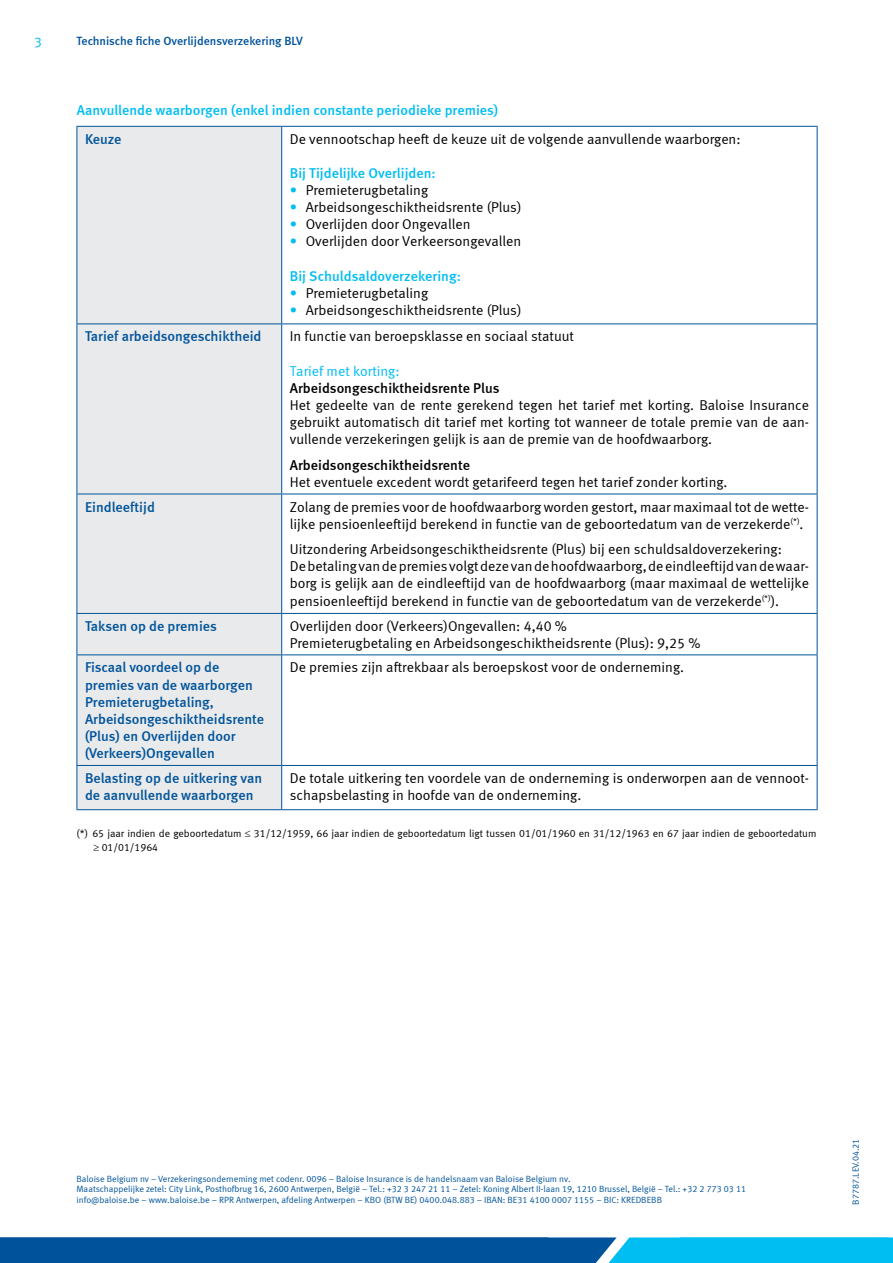
<style>
.page{position:relative;width:893px;height:1263px;background:#fff}
.page>*{position:absolute;margin:0;border:0;box-sizing:border-box;transform-origin:0 0}
.t1{font:14.25px/17.1px "Meta Normal LF";color:#000}
.t2{font:14.25px/17.1px "Meta Medium LF";color:#00539b}
.t3{font:14.25px "Meta Medium LF";color:#00bdf2}
.t4{font:14.25px "Meta Medium LF";color:#000}
.t5{font:14.25px "Meta Normal LF";color:#00bdf2}
.t6{font:12px "Meta Medium LF";color:#00539b}
.t7{font:10.5px/13.5px "Meta Normal LF";color:#000}
.t8{font:9px/10.8px "Meta Normal LF";color:#00539b}
.s1{color:#00bdf2}
</style>
<div class="page">
<div style="left:78px;top:127px;width:203px;height:682px;background:#e9eaeb"></div>
<hr style="left:282px;top:126px;width:535px;height:1px;background:#00539b">
<hr style="left:817px;top:127px;width:1px;height:196px;background:#00539b">
<hr style="left:282px;top:323px;width:535px;height:1px;background:#00539b">
<hr style="left:817px;top:324px;width:1px;height:170px;background:#00539b">
<hr style="left:282px;top:494px;width:535px;height:1px;background:#00539b">
<hr style="left:817px;top:494px;width:1px;height:119px;background:#00539b">
<hr style="left:282px;top:613px;width:535px;height:1px;background:#00539b">
<hr style="left:817px;top:614px;width:1px;height:40px;background:#00539b">
<hr style="left:282px;top:654px;width:535px;height:1px;background:#00539b">
<hr style="left:817px;top:655px;width:1px;height:110px;background:#00539b">
<hr style="left:282px;top:765px;width:535px;height:1px;background:#00539b">
<hr style="left:817px;top:766px;width:1px;height:43px;background:#00539b">
<hr style="left:282px;top:809px;width:535px;height:1px;background:#00539b">
<hr style="left:77px;top:126px;width:205px;height:1px;background:#00539b">
<hr style="left:77px;top:127px;width:1px;height:196px;background:#00539b">
<hr style="left:281px;top:127px;width:1px;height:196px;background:#00539b">
<hr style="left:77px;top:323px;width:205px;height:1px;background:#00539b">
<hr style="left:77px;top:324px;width:1px;height:170px;background:#00539b">
<hr style="left:281px;top:324px;width:1px;height:170px;background:#00539b">
<hr style="left:77px;top:494px;width:205px;height:1px;background:#00539b">
<hr style="left:77px;top:494px;width:1px;height:119px;background:#00539b">
<hr style="left:281px;top:494px;width:1px;height:119px;background:#00539b">
<hr style="left:77px;top:613px;width:205px;height:1px;background:#00539b">
<hr style="left:77px;top:614px;width:1px;height:40px;background:#00539b">
<hr style="left:281px;top:614px;width:1px;height:40px;background:#00539b">
<hr style="left:77px;top:654px;width:205px;height:1px;background:#00539b">
<hr style="left:77px;top:655px;width:1px;height:110px;background:#00539b">
<hr style="left:281px;top:655px;width:1px;height:110px;background:#00539b">
<hr style="left:77px;top:765px;width:205px;height:1px;background:#00539b">
<hr style="left:77px;top:766px;width:1px;height:43px;background:#00539b">
<hr style="left:281px;top:766px;width:1px;height:43px;background:#00539b">
<hr style="left:77px;top:809px;width:205px;height:1px;background:#00539b">
<svg style="left:0;top:1237px;width:893px;height:26px;background:#0677b7"></svg>
<p class="t5" style="left:34px;top:34px;width:9px">3</p>
<p class="t6" style="left:77px;top:34px;width:228px">Technische fiche Overlijdensverzekering BLV</p>
<p class="t3" style="left:77px;top:102px;width:423px">Aanvullende waarborgen (enkel indien constante periodieke premies)</p>
<p class="t2" style="left:85px;top:130px;width:38px">Keuze</p>
<p class="t1" style="left:290px;top:130px;width:452px">De vennootschap heeft de keuze uit de volgende aanvullende waarborgen:</p>
<p class="t3" style="left:290px;top:165px;width:147px">Bij Tijdelijke Overlijden:</p>
<p class="t1" style="left:290px;top:181px;width:140px"><span class="s1">•</span> Premieterugbetaling</p>
<p class="t1" style="left:290px;top:199px;width:233px"><span class="s1">•</span> Arbeidsongeschiktheidsrente (Plus)</p>
<p class="t1" style="left:290px;top:216px;width:182px"><span class="s1">•</span> Overlijden door Ongevallen</p>
<p class="t1" style="left:290px;top:233px;width:233px"><span class="s1">•</span> Overlijden door Verkeersongevallen</p>
<p class="t3" style="left:290px;top:267px;width:173px">Bij Schuldsaldoverzekering:</p>
<p class="t1" style="left:290px;top:284px;width:140px"><span class="s1">•</span> Premieterugbetaling</p>
<p class="t1" style="left:290px;top:301px;width:233px"><span class="s1">•</span> Arbeidsongeschiktheidsrente (Plus)</p>
<p class="t2" style="left:85px;top:328px;width:178px">Tarief arbeidsongeschiktheid</p>
<p class="t1" style="left:290px;top:328px;width:286px">In functie van beroepsklasse en sociaal statuut</p>
<p class="t5" style="left:290px;top:362px;width:111px">Tarief met korting:</p>
<p class="t4" style="left:290px;top:379px;width:211px">Arbeidsongeschiktheidsrente Plus</p>
<p class="t1" style="left:290px;top:396px;width:521px;text-align:justify">Het gedeelte van de rente gerekend tegen het tarief met korting. Baloise Insurance gebruikt automatisch dit tarief met korting tot wanneer de totale premie van de aan&shy;vullende verzekeringen gelijk is aan de premie van de hoofdwaarborg.</p>
<p class="t4" style="left:290px;top:456px;width:182px">Arbeidsongeschiktheidsrente</p>
<p class="t1" style="left:290px;top:473px;width:439px">Het eventuele excedent wordt getarifeerd tegen het tarief zonder korting.</p>
<p class="t2" style="left:85px;top:498px;width:71px">Eindleeftijd</p>
<p class="t1" style="left:290px;top:498px;width:521px">Zolang de premies voor de hoofdwaarborg worden gestort, maar maximaal tot de wette&shy;lijke pensioenleeftijd berekend in functie van de geboortedatum van de verzekerde<sup>(*)</sup>.</p>
<p class="t1" style="left:290px;top:541px;width:521px">Uitzondering Arbeidsongeschiktheidsrente (Plus) bij een schuldsaldoverzekering:<br>De betaling van de premies volgt deze van de hoofdwaarborg, de eindleeftijd van de waar&shy;borg is gelijk aan de eindleeftijd van de hoofdwaarborg (maar maximaal de wettelijke pensioenleeftijd berekend in functie van de geboortedatum van de verzekerde<sup>(*)</sup>).</p>
<p class="t2" style="left:85px;top:617px;width:133px">Taksen op de premies</p>
<p class="t1" style="left:290px;top:617px;width:412px">Overlijden door (Verkeers)Ongevallen: 4,40 %<br>Premieterugbetaling en Arbeidsongeschiktheidsrente (Plus): 9,25 %</p>
<p class="t2" style="left:85px;top:659px;width:181px">Fiscaal voordeel op de premies van de waarborgen<br>Premieterugbetaling,<br>Arbeidsongeschiktheidsrente (Plus) en Overlijden door (Verkeers)Ongevallen</p>
<p class="t1" style="left:290px;top:659px;width:396px">De premies zijn aftrekbaar als beroepskost voor de onderneming.</p>
<p class="t2" style="left:85px;top:769px;width:179px">Belasting op de uitkering van de aanvullende waarborgen</p>
<p class="t1" style="left:290px;top:769px;width:521px">De totale uitkering ten voordele van de onderneming is onderworpen aan de vennoot&shy;schapsbelasting in hoofde van de onderneming.</p>
<p class="t7" style="left:94px;top:826px;width:724px;text-indent:-17px">(*) 65 jaar indien de geboortedatum ≤ 31/12/1959, 66 jaar indien de geboortedatum ligt tussen 01/01/1960 en 31/12/1963 en 67 jaar indien de geboortedatum ≥ 01/01/1964</p>
<p class="t8" style="left:77px;top:1173px;width:671px">Baloise Belgium nv – Verzekeringsonderneming met codenr. 0096 – Baloise Insurance is de handelsnaam van Baloise Belgium nv.<br>Maatschappelijke zetel: City Link, Posthofbrug 16, 2600 Antwerpen, België – Tel.: +32 3 247 21 11 – Zetel: Koning Albert II-laan 19, 1210 Brussel, België – Tel.: +32 2 773 03 11 info@baloise.be – www.baloise.be – RPR Antwerpen, afdeling Antwerpen – KBO (BTW BE) 0400.048.883 – IBAN: BE31 4100 0007 1155 – BIC: KREDBEBB</p>
<p class="t8" style="left:850px;top:1204px;width:67px;rotate:-90deg">B7787.LEV.04.21</p>
</div>
